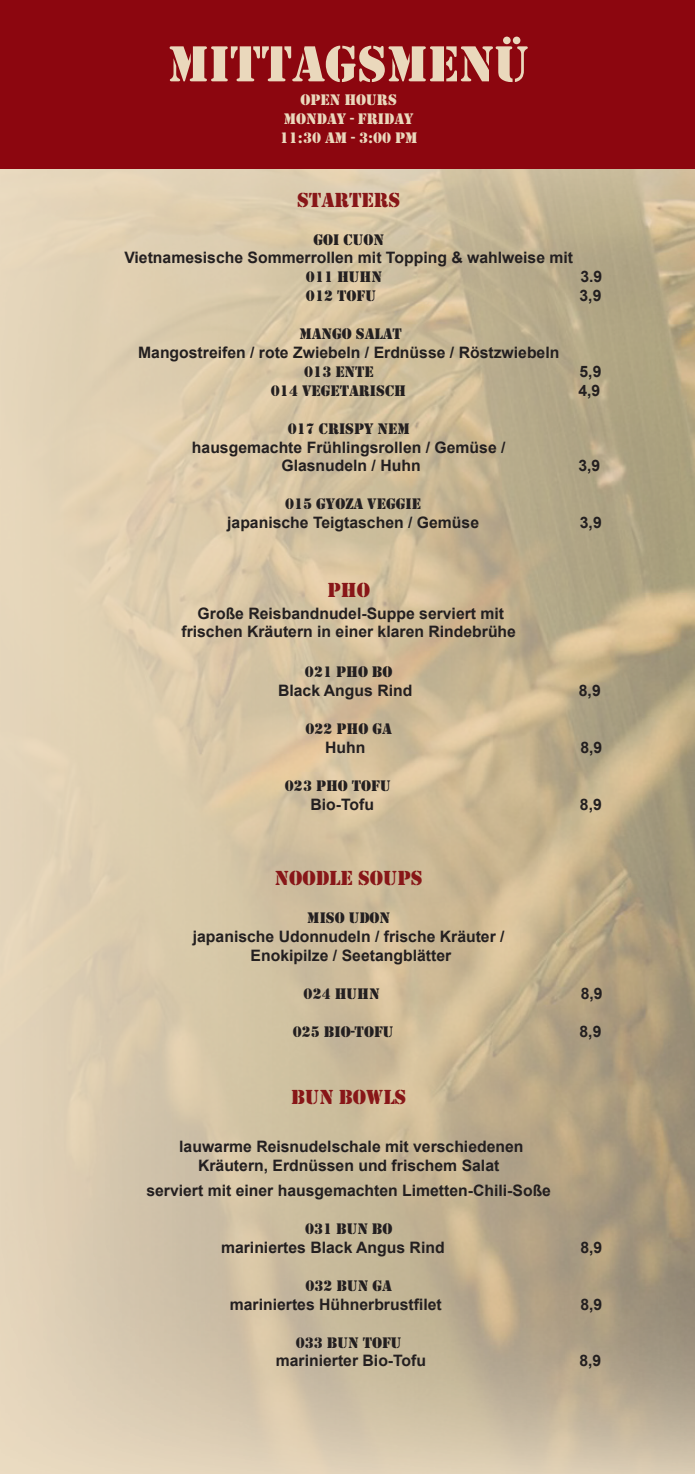
<style>
.page{position:relative;width:695px;height:1474px;background:#fff}
.page>*{position:absolute;margin:0;border:0;box-sizing:border-box;transform-origin:0 0}
.t1{font:52.5px "Stencil";color:#ead8bc}
.t2{font:21px "Stencil";color:#881618}
.t3{font:700 15.75px/25.2px "Arial";color:#231f20;text-align:center}
.t4{font:15.75px "Stencil";color:#231f20}
.t5{font:15.75px "Stencil";color:#ead8bc}
</style>
<div class="page">
<div style="left:0;top:0;width:694px;height:169px;background:#8c060f"></div>
<p class="t1" style="left:168px;top:34px;width:192px">MITTAGSM</p>
<p class="t1" style="left:428px;top:34px;width:103px">ENÜ</p>
<p class="t5" style="left:300px;top:91px;width:96px">OPEN HOURS</p>
<p class="t5" style="left:284px;top:110px;width:131px">MONDAY - FRIDAY</p>
<p class="t5" style="left:280px;top:128px;width:139px">11:30 AM - 3:00 PM</p>
<p class="t2" style="left:297px;top:188px;width:103px">STARTERS</p>
<p class="t4" style="left:313px;top:230px;width:72px">GOI CUON</p>
<p class="t3" style="left:124px;top:245px;width:450px">Vietnamesische Sommerrollen mit Topping &amp; wahlweise mit</p>
<p class="t4" style="left:306px;top:268px;width:78px">011 HUHN</p>
<p class="t3" style="left:580px;top:264px;width:23px">3.9</p>
<p class="t4" style="left:306px;top:287px;width:72px">012 TOFU</p>
<p class="t3" style="left:579px;top:283px;width:23px">3,9</p>
<p class="t4" style="left:299px;top:325px;width:104px">MANGO SALAT</p>
<p class="t3" style="left:138px;top:340px;width:422px">Mangostreifen / rote Zwiebeln / Erdnüsse / Röstzwiebeln</p>
<p class="t4" style="left:304px;top:362px;width:71px">013 ENTE</p>
<p class="t3" style="left:579px;top:359px;width:23px">5,9</p>
<p class="t4" style="left:271px;top:381px;width:116px">014 VEGETARISCH</p>
<p class="t3" style="left:578px;top:378px;width:23px">4,9</p>
<p class="t4" style="left:288px;top:419px;width:122px">017 CRISPY NEM</p>
<p class="t3" style="left:192px;top:434px;width:315px">hausgemachte Frühlingsrollen / Gemüse /</p>
<p class="t3" style="left:281px;top:453px;width:141px">Glasnudeln / Huhn</p>
<p class="t3" style="left:578px;top:453px;width:23px">3,9</p>
<p class="t4" style="left:285px;top:495px;width:137px">015 GYOZA VEGGIE</p>
<p class="t3" style="left:227px;top:510px;width:253px">japanische Teigtaschen / Gemüse</p>
<p class="t3" style="left:579px;top:510px;width:23px">3,9</p>
<p class="t2" style="left:327px;top:578px;width:43px">PHO</p>
<p class="t3" style="left:198px;top:600px;width:308px">Große Reisbandnudel-Suppe serviert mit</p>
<p class="t3" style="left:181px;top:619px;width:336px">frischen Kräutern in einer klaren Rindebrühe</p>
<p class="t4" style="left:305px;top:663px;width:89px">021 PHO BO</p>
<p class="t3" style="left:278px;top:678px;width:136px">Black Angus Rind</p>
<p class="t3" style="left:578px;top:678px;width:23px">8,9</p>
<p class="t4" style="left:305px;top:719px;width:88px">022 PHO GA</p>
<p class="t3" style="left:325px;top:735px;width:42px">Huhn</p>
<p class="t3" style="left:580px;top:735px;width:23px">8,9</p>
<p class="t4" style="left:285px;top:776px;width:107px">023 PHO TOFU</p>
<p class="t3" style="left:310px;top:791px;width:65px">Bio-Tofu</p>
<p class="t3" style="left:579px;top:791px;width:23px">8,9</p>
<p class="t2" style="left:275px;top:866px;width:15px">NOO</p>
<p class="t2" style="left:315px;top:866px;width:107px">DLE SOUPS</p>
<p class="t4" style="left:307px;top:908px;width:84px">MISO UDON</p>
<p class="t3" style="left:193px;top:924px;width:313px">japanische Udonnudeln / frische Kräuter /</p>
<p class="t3" style="left:250px;top:943px;width:202px">Enokipilze / Seetangblätter</p>
<p class="t4" style="left:303px;top:984px;width:78px">024 HUHN</p>
<p class="t3" style="left:580px;top:980px;width:23px">8,9</p>
<p class="t4" style="left:293px;top:1022px;width:102px">025 BIO-TOFU</p>
<p class="t3" style="left:579px;top:1018px;width:23px">8,9</p>
<p class="t2" style="left:291px;top:1084px;width:117px">BUN BOWLS</p>
<p class="t3" style="left:179px;top:1134px;width:346px">lauwarme Reisnudelschale mit verschiedenen</p>
<p class="t3" style="left:146px;top:1153px;width:406px">Kräutern, Erdnüssen und frischem Salat<br>serviert mit einer hausgemachten Limetten-Chili-Soße</p>
<p class="t4" style="left:305px;top:1219px;width:89px">031 BUN BO</p>
<p class="t3" style="left:221px;top:1234px;width:225px">mariniertes Black Angus Rind</p>
<p class="t3" style="left:580px;top:1234px;width:23px">8,9</p>
<p class="t4" style="left:305px;top:1276px;width:88px">032 BUN GA</p>
<p class="t3" style="left:230px;top:1291px;width:213px">mariniertes Hühnerbrustfilet</p>
<p class="t3" style="left:580px;top:1291px;width:23px">8,9</p>
<p class="t4" style="left:296px;top:1333px;width:107px">033 BUN TOFU</p>
<p class="t3" style="left:276px;top:1348px;width:152px">marinierter Bio-Tofu</p>
<p class="t3" style="left:579px;top:1348px;width:23px">8,9</p>
</div>
